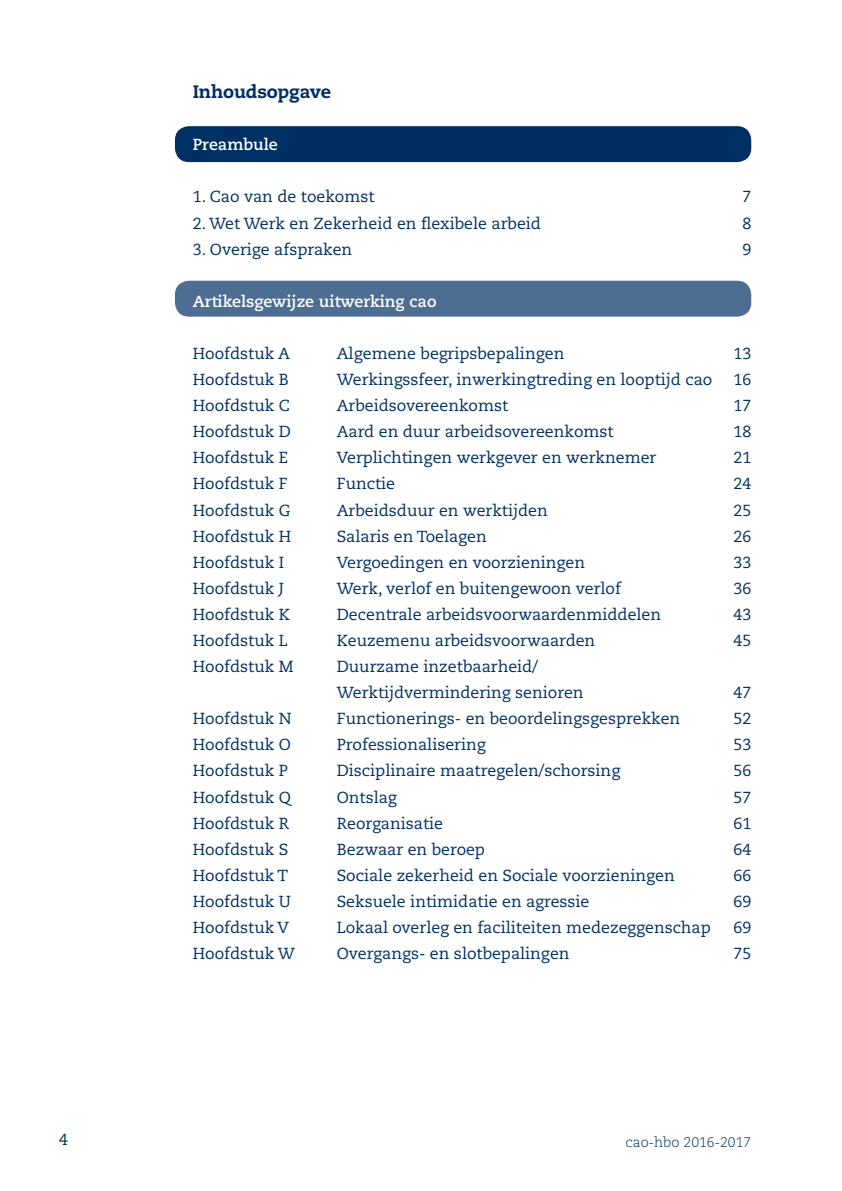
<style>
.page{position:relative;width:842px;height:1191px;background:#fff}
.page>*{position:absolute;margin:0;border:0;box-sizing:border-box;transform-origin:0 0}
.t1{font:800 18px "Caecilia";letter-spacing:-.01em;color:#002f63}
.t2{font:16px/26px "Caecilia";color:#002f63}
.t3{font:700 16px "Caecilia";color:#fff}
.t4{font:300 14px "Caecilia";color:#002f63}
</style>
<div class="page">
<div style="left:175px;top:281px;width:576px;height:36px;background:#4d6d92;border-radius:14px"></div>
<div style="left:175px;top:126px;width:576px;height:36px;background:#002f63;border-radius:14px"></div>
<p class="t1" style="left:193px;top:81px;width:140px">Inhoudsopgave</p>
<p class="t3" style="left:193px;top:135px;width:87px">Preambule</p>
<p class="t2" style="left:193px;top:184px;width:183px">1. Cao van de toekomst</p>
<p class="t2" style="left:742px;top:184px;width:10px">7</p>
<p class="t2" style="left:193px;top:210px;width:350px">2. Wet Werk en Zekerheid en flexibele arbeid</p>
<p class="t2" style="left:742px;top:210px;width:10px">8</p>
<p class="t2" style="left:193px;top:236px;width:161px">3. Overige afspraken</p>
<p class="t2" style="left:742px;top:236px;width:10px">9</p>
<p class="t3" style="left:193px;top:292px;width:245px">Artikelsgewijze uitwerking cao</p>
<p class="t2" style="left:193px;top:341px;width:99px">Hoofdstuk A</p>
<p class="t2" style="left:337px;top:341px;width:229px">Algemene begripsbepalingen</p>
<p class="t2" style="left:733px;top:341px;width:19px">13</p>
<p class="t2" style="left:193px;top:367px;width:98px">Hoofdstuk B</p>
<p class="t2" style="left:337px;top:367px;width:377px">Werkingssfeer, inwerkingtreding en looptijd cao</p>
<p class="t2" style="left:733px;top:367px;width:19px">16</p>
<p class="t2" style="left:193px;top:393px;width:98px">Hoofdstuk C</p>
<p class="t2" style="left:337px;top:393px;width:173px">Arbeidsovereenkomst</p>
<p class="t2" style="left:733px;top:393px;width:19px">17</p>
<p class="t2" style="left:193px;top:419px;width:100px">Hoofdstuk D</p>
<p class="t2" style="left:337px;top:419px;width:278px">Aard en duur arbeidsovereenkomst</p>
<p class="t2" style="left:733px;top:419px;width:19px">18</p>
<p class="t2" style="left:193px;top:445px;width:97px">Hoofdstuk E</p>
<p class="t2" style="left:337px;top:445px;width:321px">Verplichtingen werkgever en werknemer</p>
<p class="t2" style="left:733px;top:445px;width:19px">21</p>
<p class="t2" style="left:193px;top:471px;width:96px">Hoofdstuk F</p>
<p class="t2" style="left:337px;top:471px;width:60px">Functie</p>
<p class="t2" style="left:733px;top:471px;width:19px">24</p>
<p class="t2" style="left:193px;top:497px;width:99px">Hoofdstuk G</p>
<p class="t2" style="left:337px;top:497px;width:213px">Arbeidsduur en werktijden</p>
<p class="t2" style="left:733px;top:497px;width:19px">25</p>
<p class="t2" style="left:193px;top:523px;width:100px">Hoofdstuk H</p>
<p class="t2" style="left:337px;top:523px;width:151px">Salaris en Toelagen</p>
<p class="t2" style="left:733px;top:523px;width:19px">26</p>
<p class="t2" style="left:193px;top:549px;width:93px">Hoofdstuk I</p>
<p class="t2" style="left:337px;top:549px;width:250px">Vergoedingen en voorzieningen</p>
<p class="t2" style="left:733px;top:549px;width:19px">33</p>
<p class="t2" style="left:193px;top:575px;width:93px">Hoofdstuk J</p>
<p class="t2" style="left:337px;top:575px;width:286px">Werk, verlof en buitengewoon verlof</p>
<p class="t2" style="left:733px;top:575px;width:19px">36</p>
<p class="t2" style="left:193px;top:601px;width:99px">Hoofdstuk K</p>
<p class="t2" style="left:337px;top:601px;width:326px">Decentrale arbeidsvoorwaardenmiddelen</p>
<p class="t2" style="left:733px;top:601px;width:19px">43</p>
<p class="t2" style="left:193px;top:628px;width:96px">Hoofdstuk L</p>
<p class="t2" style="left:337px;top:628px;width:260px">Keuzemenu arbeidsvoorwaarden</p>
<p class="t2" style="left:733px;top:628px;width:19px">45</p>
<p class="t2" style="left:193px;top:654px;width:102px">Hoofdstuk M</p>
<p class="t2" style="left:337px;top:654px;width:248px">Duurzame inzetbaarheid/<br>Werktijdvermindering senioren</p>
<p class="t2" style="left:733px;top:680px;width:19px">47</p>
<p class="t2" style="left:193px;top:706px;width:100px">Hoofdstuk N</p>
<p class="t2" style="left:337px;top:706px;width:345px">Functionerings- en beoordelingsgesprekken</p>
<p class="t2" style="left:733px;top:706px;width:19px">52</p>
<p class="t2" style="left:193px;top:732px;width:100px">Hoofdstuk O</p>
<p class="t2" style="left:337px;top:732px;width:150px">Professionalisering</p>
<p class="t2" style="left:733px;top:732px;width:19px">53</p>
<p class="t2" style="left:193px;top:758px;width:97px">Hoofdstuk P</p>
<p class="t2" style="left:337px;top:758px;width:285px">Disciplinaire maatregelen/schorsing</p>
<p class="t2" style="left:733px;top:758px;width:19px">56</p>
<p class="t2" style="left:193px;top:784px;width:100px">Hoofdstuk Q</p>
<p class="t2" style="left:337px;top:784px;width:61px">Ontslag</p>
<p class="t2" style="left:733px;top:784px;width:19px">57</p>
<p class="t2" style="left:193px;top:810px;width:98px">Hoofdstuk R</p>
<p class="t2" style="left:337px;top:810px;width:108px">Reorganisatie</p>
<p class="t2" style="left:733px;top:810px;width:19px">61</p>
<p class="t2" style="left:193px;top:836px;width:97px">Hoofdstuk S</p>
<p class="t2" style="left:337px;top:836px;width:150px">Bezwaar en beroep</p>
<p class="t2" style="left:733px;top:836px;width:19px">64</p>
<p class="t2" style="left:193px;top:862px;width:97px">Hoofdstuk T</p>
<p class="t2" style="left:337px;top:862px;width:339px">Sociale zekerheid en Sociale voorzieningen</p>
<p class="t2" style="left:733px;top:862px;width:19px">66</p>
<p class="t2" style="left:193px;top:888px;width:100px">Hoofdstuk U</p>
<p class="t2" style="left:337px;top:888px;width:254px">Seksuele intimidatie en agressie</p>
<p class="t2" style="left:733px;top:888px;width:19px">69</p>
<p class="t2" style="left:193px;top:914px;width:98px">Hoofdstuk V</p>
<p class="t2" style="left:337px;top:914px;width:375px">Lokaal overleg en faciliteiten medezeggenschap</p>
<p class="t2" style="left:733px;top:914px;width:19px">69</p>
<p class="t2" style="left:193px;top:940px;width:104px">Hoofdstuk W</p>
<p class="t2" style="left:337px;top:940px;width:234px">Overgangs- en slotbepalingen</p>
<p class="t2" style="left:733px;top:940px;width:19px">75</p>
<p class="t2" style="left:59px;top:1126px;width:10px">4</p>
<p class="t4" style="left:625px;top:1134px;width:127px">cao-hbo 2016-2017</p>
</div>
